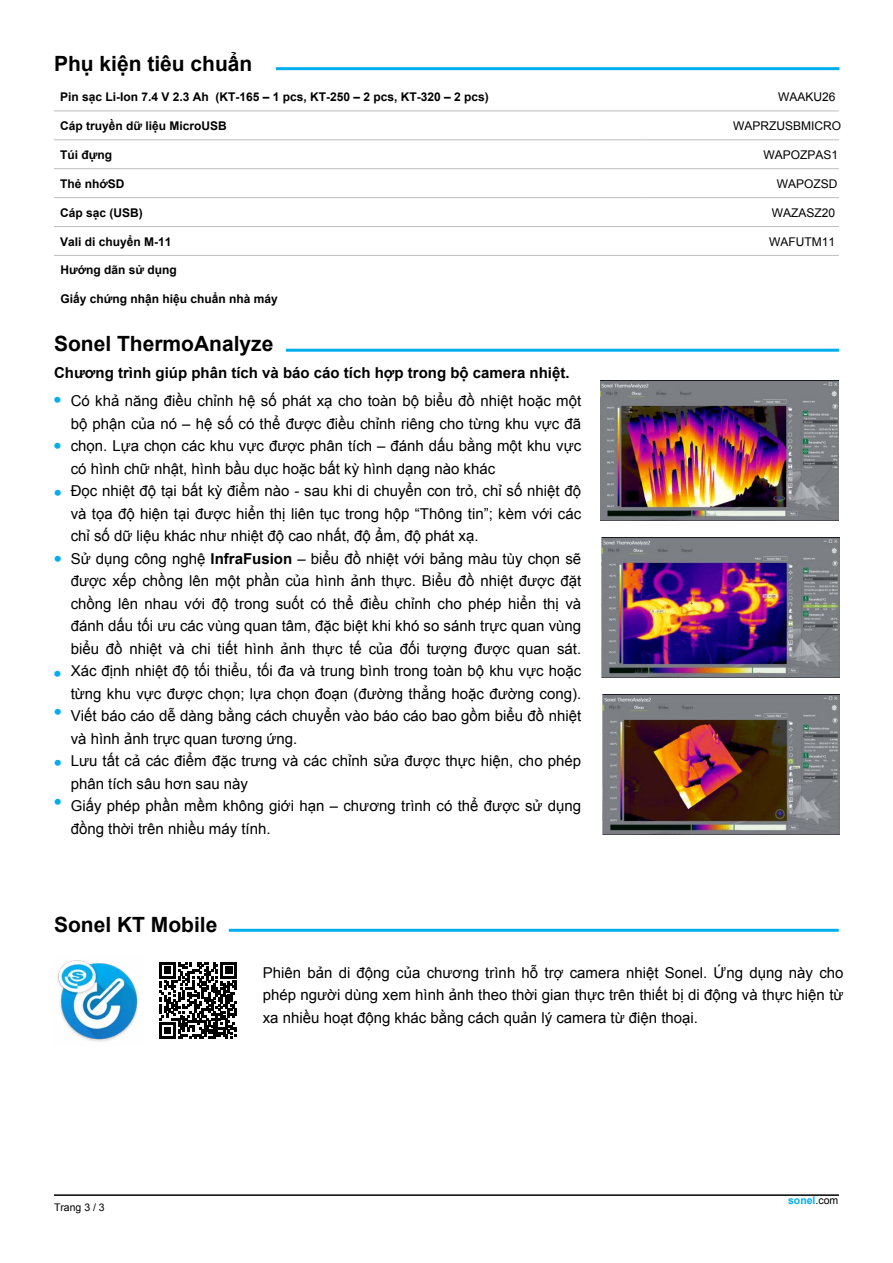
<style>
.page{position:relative;width:893px;height:1263px;background:#fff}
.page>*{position:absolute;margin:0;border:0;box-sizing:border-box;transform-origin:0 0}
.t1{font:700 21px "Arial";color:#000}
.t2{font:700 21px/37.3px "Arial";color:#00aeef}
.t3{font:15px/22.5px "Arial";color:#000}
.t4{font:700 15px "Arial";color:#000}
.t5{font:700 12px "Arial";color:#000}
.t6{font:12px "Arial";color:#000}
.t7{font:700 10.5px "Arial";color:#00aeef}
.t8{font:10.5px "Arial";color:#000}
.s1{font-weight:700;font-size:21px;color:#00aeef}
.s2{font-weight:700}
.s3{font-weight:400;color:#000}
</style>
<div class="page">
<hr style="left:54px;top:1194px;width:785px;height:2px;background:#000">
<hr style="left:54px;top:111px;width:588px;height:1px;background:#bcbec0">
<hr style="left:642px;top:111px;width:197px;height:1px;background:#bcbec0">
<hr style="left:54px;top:139px;width:588px;height:1px;background:#bcbec0">
<hr style="left:642px;top:139px;width:197px;height:1px;background:#bcbec0">
<hr style="left:54px;top:168px;width:588px;height:1px;background:#bcbec0">
<hr style="left:642px;top:168px;width:197px;height:1px;background:#bcbec0">
<hr style="left:54px;top:197px;width:588px;height:1px;background:#bcbec0">
<hr style="left:642px;top:197px;width:197px;height:1px;background:#bcbec0">
<hr style="left:54px;top:255px;width:588px;height:1px;background:#bcbec0">
<hr style="left:642px;top:255px;width:197px;height:1px;background:#bcbec0">
<hr style="left:54px;top:226px;width:588px;height:1px;background:#bcbec0">
<hr style="left:642px;top:226px;width:197px;height:1px;background:#bcbec0">
<hr style="left:276px;top:67px;width:563px;height:3px;background:#00aeef">
<hr style="left:286px;top:349px;width:553px;height:3px;background:#00aeef">
<hr style="left:229px;top:929px;width:610px;height:3px;background:#00aeef">
<img style="left:600px;top:380px;width:239px;height:140px">
<img style="left:602px;top:537px;width:237px;height:141px">
<img style="left:603px;top:695px;width:236px;height:140px">
<svg style="left:159px;top:962px;width:78px;height:77px"></svg>
<img style="left:57px;top:960px;width:81px;height:82px">
<h1 class="t1" style="left:54px;top:49px;width:200px">Phụ kiện tiêu chuẩn</h1>
<p class="t5" style="left:60px;top:89px;width:430px">Pin sạc Li-Ion 7.4 V 2.3 Ah (KT-165 – 1 pcs, KT-250 – 2 pcs, KT-320 – 2 pcs)</p>
<p class="t6" style="left:778px;top:89px;width:59px">WAAKU26</p>
<p class="t5" style="left:60px;top:118px;width:168px">Cáp truyền dữ liệu MicroUSB</p>
<p class="t6" style="left:733px;top:118px;width:109px">WAPRZUSBMICRO</p>
<p class="t5" style="left:60px;top:147px;width:54px">Túi đựng</p>
<p class="t6" style="left:763px;top:147px;width:76px">WAPOZPAS1</p>
<p class="t5" style="left:60px;top:176px;width:66px">Thẻ nhớSD</p>
<p class="t6" style="left:777px;top:176px;width:62px">WAPOZSD</p>
<p class="t5" style="left:60px;top:204px;width:84px">Cáp sạc (USB)</p>
<p class="t6" style="left:772px;top:205px;width:65px">WAZASZ20</p>
<p class="t5" style="left:60px;top:233px;width:113px">Vali di chuyển M-11</p>
<p class="t6" style="left:769px;top:233px;width:67px">WAFUTM11</p>
<p class="t5" style="left:60px;top:262px;width:118px">Hướng dãn sử dụng</p>
<p class="t5" style="left:60px;top:291px;width:219px">Giấy chứng nhận hiệu chuẩn nhà máy</p>
<h1 class="t1" style="left:54px;top:329px;width:221px">Sonel ThermoAnalyze</h1>
<p class="t4" style="left:54px;top:362px;width:517px">Chương trình giúp phân tích và báo cáo tích hợp trong bộ camera nhiệt.</p>
<p class="t3" style="left:71px;top:390px;width:512px;text-indent:-17px"><span class="s1">•</span> Có khả năng điều chỉnh hệ số phát xạ cho toàn bộ biểu đồ nhiệt hoặc một bộ phận của nó – hệ số có thể được điều chỉnh riêng cho từng khu vực đã chọn. Lựa chọn các khu vực được phân tích – đánh dấu bằng một khu vực có hình chữ nhật, hình bầu dục hoặc bất kỳ hình dạng nào khác<br>Đọc nhiệt độ tại bất kỳ điểm nào - sau khi di chuyển con trỏ, chỉ số nhiệt độ và tọa độ hiện tại được hiển thị liên tục trong hộp “Thông tin”; kèm với các chỉ số dữ liệu khác như nhiệt độ cao nhất, độ ẩm, độ phát xạ.<br>Sử dụng công nghệ <span class="s2">InfraFusion</span> – biểu đồ nhiệt với bảng màu tùy chọn sẽ được xếp chồng lên một phần của hình ảnh thực. Biểu đồ nhiệt được đặt chồng lên nhau với độ trong suốt có thể điều chỉnh cho phép hiển thị và đánh dấu tối ưu các vùng quan tâm, đặc biệt khi khó so sánh trực quan vùng biểu đồ nhiệt và chi tiết hình ảnh thực tế của đối tượng được quan sát.<br>Xác định nhiệt độ tối thiểu, tối đa và trung bình trong toàn bộ khu vực hoặc từng khu vực được chọn; lựa chọn đoạn (đường thẳng hoặc đường cong).<br>Viết báo cáo dễ dàng bằng cách chuyển vào báo cáo bao gồm biểu đồ nhiệt và hình ảnh trực quan tương ứng.<br>Lưu tất cả các điểm đặc trưng và các chỉnh sửa được thực hiện, cho phép phân tích sâu hơn sau này<br>Giấy phép phần mềm không giới hạn – chương trình có thể được sử dụng đồng thời trên nhiều máy tính.</p>
<h1 class="t2" style="left:54px;top:427px;width:9px">•</h1>
<h1 class="t2" style="left:54px;top:474px;width:9px">•</h1>
<h1 class="t2" style="left:54px;top:540px;width:9px">•</h1>
<h1 class="t2" style="left:54px;top:656px;width:9px">• •</h1>
<h1 class="t2" style="left:54px;top:744px;width:9px;line-height:39px">• •</h1>
<h1 class="t1" style="left:54px;top:910px;width:165px">Sonel KT Mobile</h1>
<p class="t3" style="left:263px;top:961px;width:582px;text-align:justify">Phiên bản di động của chương trình hỗ trợ camera nhiệt Sonel. Ứng dụng này cho phép người dùng xem hình ảnh theo thời gian thực trên thiết bị di động và thực hiện từ xa nhiều hoạt động khác bằng cách quản lý camera từ điện thoại.</p>
<p class="t8" style="left:54px;top:1200px;width:52px">Trang 3 / 3</p>
<p class="t7" style="left:788px;top:1193px;width:52px">sonel<span class="s3">.com</span></p>
</div>
